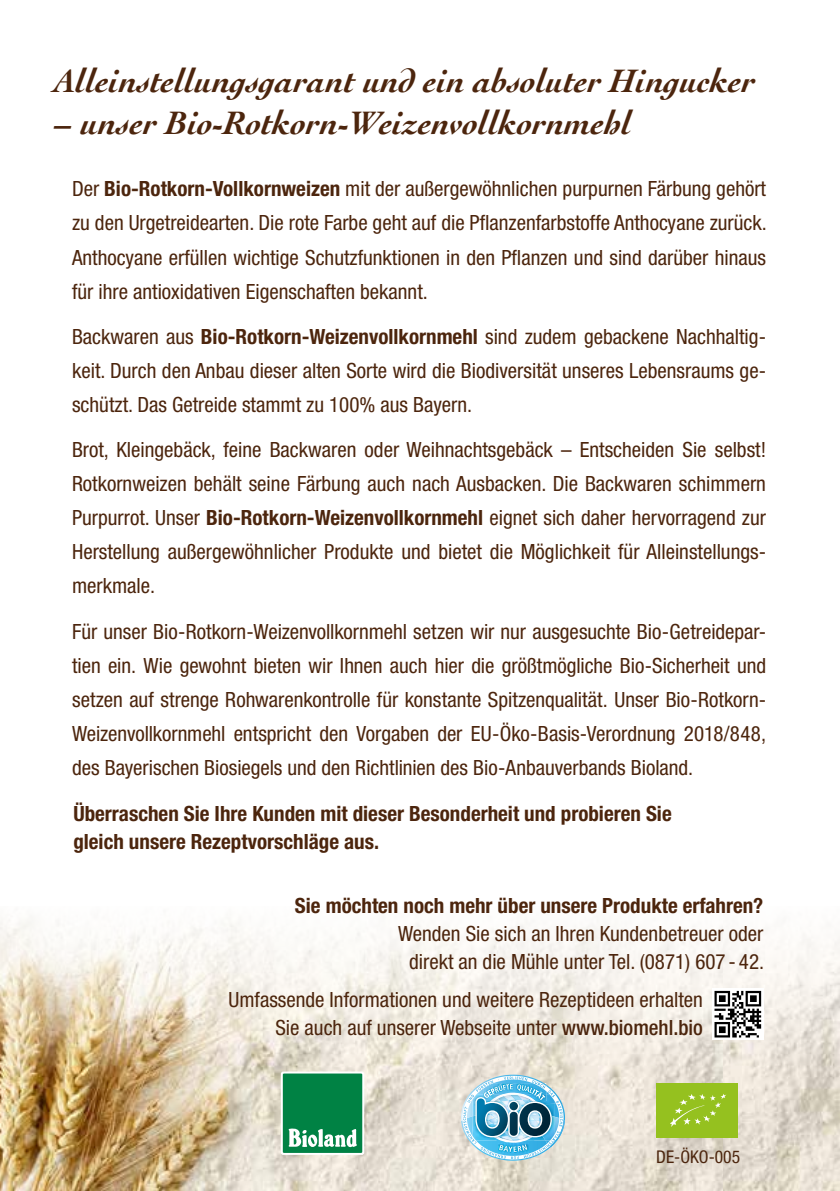
<style>
.page{position:relative;width:840px;height:1191px;background:#fff}
.page>*{position:absolute;margin:0;border:0;box-sizing:border-box;transform-origin:0 0}
.t1{font:italic 700 34px "Cochin";color:#4c250d}
.t2{font:condensed 21px/34px "Helvetica Neue LT Std";color:#4c250d;text-align:justify}
.t3{font:700 condensed 21px/28px "Helvetica Neue LT Std";color:#4c250d}
.t4{font:condensed 17.6px "Helvetica Neue LT Std";color:#4c250d}
.s1{font-weight:700}
.s2{font-weight:500}
</style>
<div class="page">
<img style="left:721px;top:1073px;width:118px;height:118px">
<img style="left:0;top:1073px;width:721px;height:118px">
<svg style="left:281px;top:1071px;width:83px;height:83px"></svg>
<div style="left:283px;top:1073px;width:79px;height:79px;background:#008244"></div>
<svg style="left:288px;top:1128px;width:69px;height:19px"></svg>
<div style="left:656px;top:1083px;width:81px;height:54px;background:#95c11f"></div>
<svg style="left:670px;top:1094px;width:56px;height:33px"></svg>
<svg style="left:460px;top:1074px;width:104px;height:85px;background:#8cbdd1"></svg>
<svg style="left:0;top:920px;width:839px;height:153px"></svg>
<svg style="left:711px;top:988px;width:52px;height:51px"></svg>
<svg style="left:714px;top:991px;width:46px;height:46px"></svg>
<h1 class="t1" style="left:55px;top:61px;width:701px">Alleinstellungsgarant und ein absoluter Hingucker</h1>
<h1 class="t1" style="left:55px;top:103px;width:577px">– unser Bio-Rotkorn-Weizenvollkornmehl</h1>
<p class="t2" style="left:72px;top:172px;width:696px">Der <span class="s1">Bio-Rotkorn-Vollkornweizen</span> mit der außergewöhnlichen purpurnen Färbung gehört zu den Urgetreidearten. Die rote Farbe geht auf die Pflanzenfarbstoffe Anthocyane zurück.<br>Anthocyane erfüllen wichtige Schutzfunktionen in den Pflanzen und sind darüber hinaus für ihre antioxidativen Eigenschaften bekannt.</p>
<p class="t2" style="left:72px;top:319px;width:695px">Backwaren aus <span class="s1">Bio-Rotkorn-Weizenvollkornmehl</span> sind zudem gebackene Nachhaltig&shy;keit. Durch den Anbau dieser alten Sorte wird die Biodiversität unseres Lebensraums ge&shy;schützt. Das Getreide stammt zu 100% aus Bayern.</p>
<p class="t2" style="left:72px;top:433px;width:695px">Brot, Kleingebäck, feine Backwaren oder Weihnachtsgebäck – Entscheiden Sie selbst!<br>Rotkornweizen behält seine Färbung auch nach Ausbacken. Die Backwaren schimmern Purpurrot. Unser <span class="s1">Bio-Rotkorn-Weizenvollkornmehl</span> eignet sich daher hervorragend zur Herstellung außergewöhnlicher Produkte und bietet die Möglichkeit für Alleinstellungs&shy;merkmale.</p>
<p class="t2" style="left:72px;top:614px;width:695px">Für unser Bio-Rotkorn-Weizenvollkornmehl setzen wir nur ausgesuchte Bio-Getreidepar&shy;tien ein. Wie gewohnt bieten wir Ihnen auch hier die größtmögliche Bio-Sicherheit und setzen auf strenge Rohwarenkontrolle für konstante Spitzenqualität. Unser Bio-Rotkorn-Weizenvollkornmehl entspricht den Vorgaben der EU-Öko-Basis-Verordnung 2018/848, des Bayerischen Biosiegels und den Richtlinien des Bio-Anbauverbands Bioland.</p>
<p class="t3" style="left:73px;top:799px;width:599px">Überraschen Sie Ihre Kunden mit dieser Besonderheit und probieren Sie gleich unsere Rezeptvorschläge aus.</p>
<p class="t3" style="left:295px;top:890px;width:469px">Sie möchten noch mehr über unsere Produkte erfahren?</p>
<p class="t2" style="left:398px;top:919px;width:367px;line-height:28px;text-align:center">Wenden Sie sich an Ihren Kundenbetreuer oder direkt an die Mühle unter Tel. (0871) 607 - 42.</p>
<p class="t2" style="left:228px;top:985px;width:476px;line-height:28px;text-align:right">Umfassende Informationen und weitere Rezeptideen erhalten<br>Sie auch auf unserer Webseite unter <span class="s2">www.biomehl.bio</span></p>
<p class="t4" style="left:656px;top:1146px;width:85px">DE-ÖKO-005</p>
</div>
